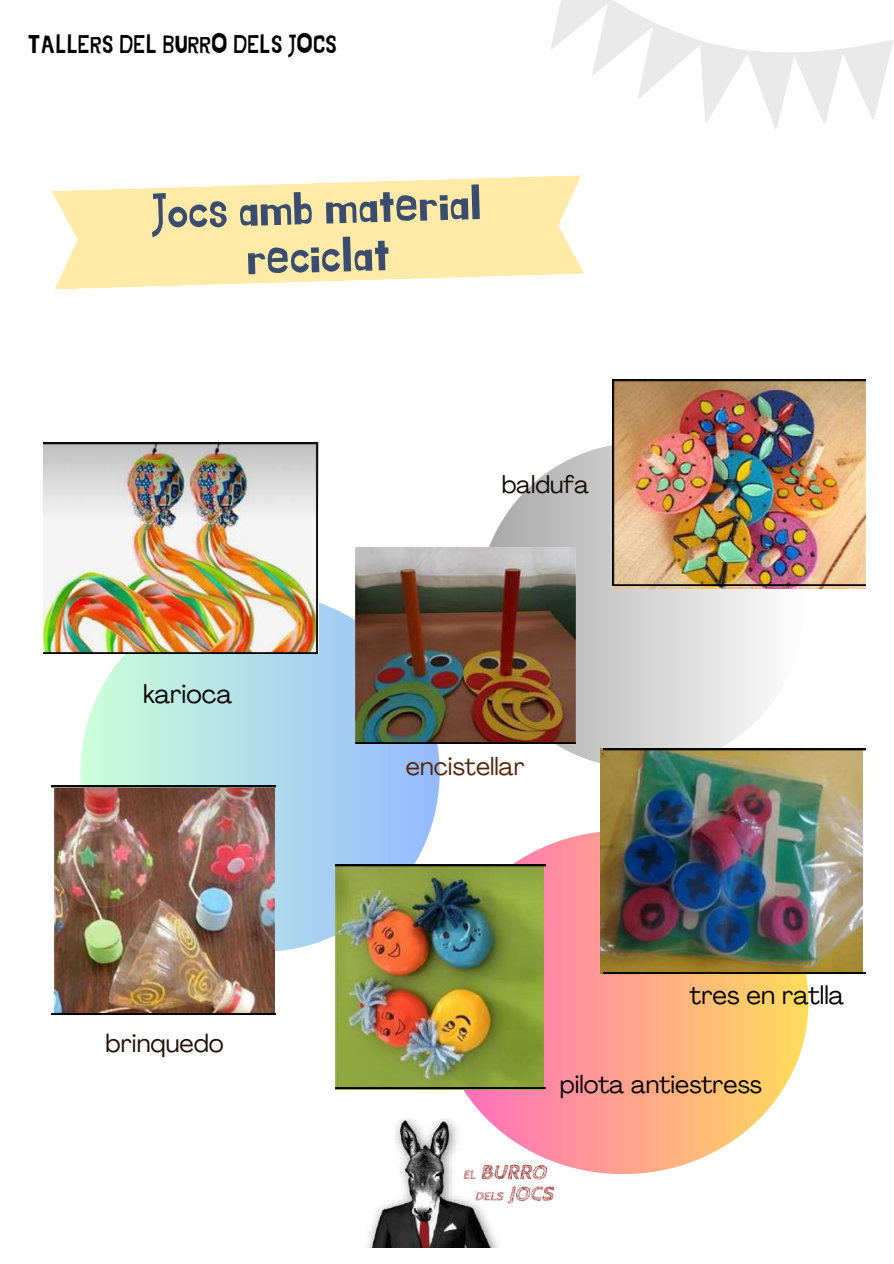
<style>
.page{position:relative;width:894px;height:1264px;background:#fff}
.page>*{position:absolute;margin:0;border:0;box-sizing:border-box;transform-origin:0 0}
.t1{font:48.9px/48.3px "Jingleberry";color:#3a4d6e;text-align:center}
.t2{font:25.65px "Agrandir";color:#000}
.t3{font:25.5px "Jingleberry";color:#000}
.t4{font:25.35px "Agrandir";color:#000}
.t5{font:24.9px "Agrandir";color:#200d02}
.t6{font:24.75px "Agrandir";color:#52240a}
.t7{font:24.6px "Agrandir";color:#000}
.t8{font:24.3px "Agrandir";color:#120902}
</style>
<div class="page">
<svg style="left:551px;top:0;width:342px;height:129px"></svg>
<div style="left:478px;top:442px;width:326px;height:326px;background:linear-gradient(to right,#a9aaa9,#fcf9f9);border-radius:50%"></div>
<div style="left:80px;top:593px;width:359px;height:358px;background:linear-gradient(to right,#ccfdd7,#92b7fb);border-radius:50%"></div>
<svg style="left:437px;top:830px;width:370px;height:344px;background:#fca787"></svg>
<img style="left:367px;top:1117px;width:192px;height:130px">
<img style="left:355px;top:548px;width:220px;height:195px">
<img style="left:43px;top:442px;width:274px;height:211px">
<img style="left:603px;top:748px;width:262px;height:225px">
<img style="left:335px;top:864px;width:210px;height:224px">
<img style="left:612px;top:379px;width:253px;height:206px">
<img style="left:52px;top:785px;width:223px;height:229px">
<svg style="left:52px;top:175px;width:532px;height:114px;fill:#ffeaa7"></svg>
<p class="t3" style="left:27px;top:32px;width:311px">TALLERS DEL BURRO DELS JOCS</p>
<h1 class="t1" style="left:151px;top:191px;width:331px;rotate:-2deg">Jocs amb material reciclat</h1>
<p class="t2" style="left:143px;top:683px;width:90px">karioca</p>
<p class="t8" style="left:501px;top:475px;width:89px">baldufa</p>
<p class="t5" style="left:106px;top:1033px;width:120px">brinquedo</p>
<p class="t6" style="left:406px;top:756px;width:120px">encistellar</p>
<p class="t4" style="left:689px;top:985px;width:156px">tres en ratlla</p>
<p class="t7" style="left:559px;top:1074px;width:204px">pilota antiestress</p>
</div>
